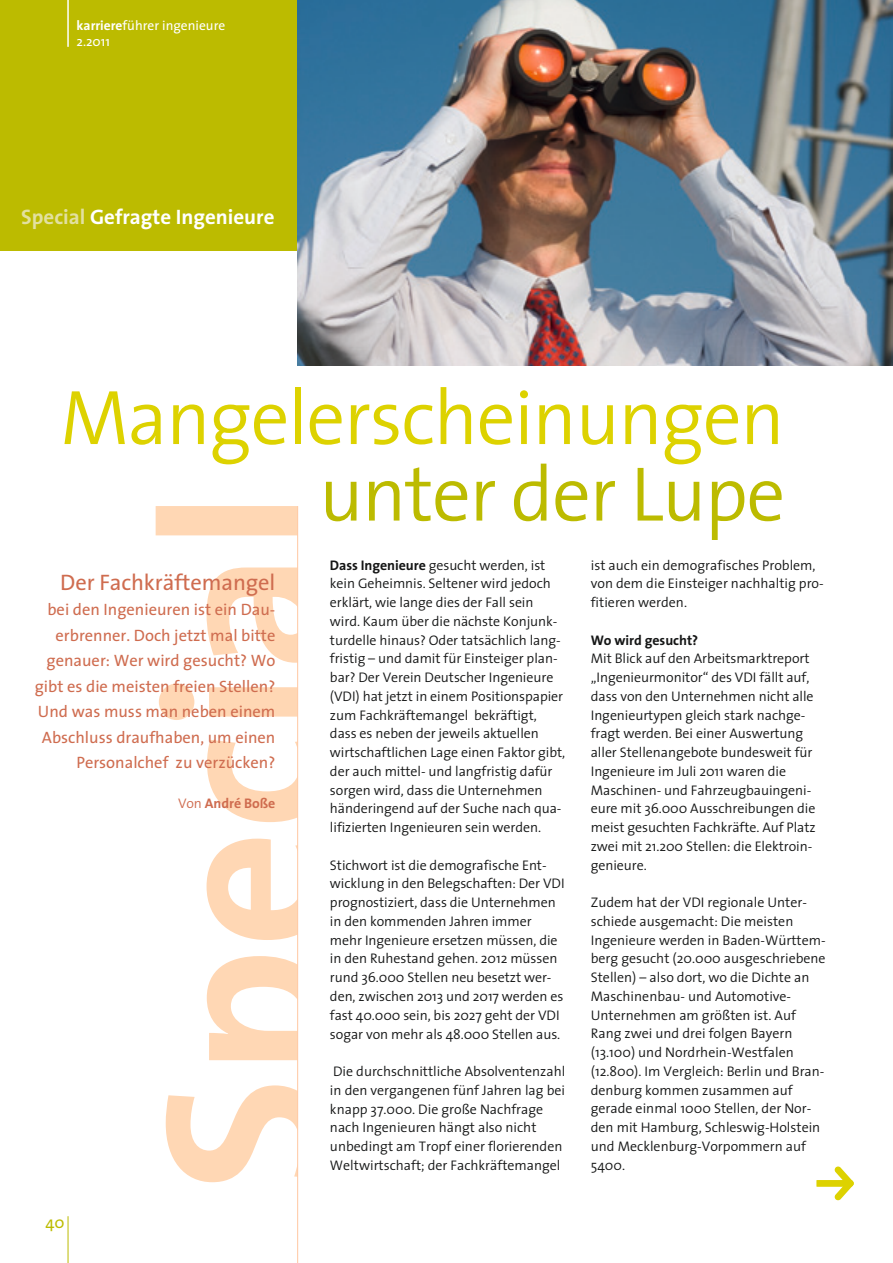
<style>
.page{position:relative;width:893px;height:1263px;background:#fff}
.page>*{position:absolute;margin:0;border:0;box-sizing:border-box;transform-origin:0 0}
.t1{font:300 78px "The Sans";letter-spacing:-.02em;color:#ddd200}
.t2{font:300 78px "The Sans";letter-spacing:-.02em;color:#bcbb00}
.t3{font:22.5px "The Sans";letter-spacing:-.005em;color:#cf6c4f}
.t4{font:700 21px "The Sans";color:#fff}
.t5{font:16.5px/25.5px "The Sans";color:#cf6c4f;text-align:right}
.t6{font:16.5px "The Sans";color:#bcbb00}
.t7{font:300 13.95px/18.8px "The Sans";letter-spacing:-.005em;color:#151616}
.t8{font:700 13.95px "The Sans";letter-spacing:-.005em;color:#151616}
.t9{font:700 13.95px "The Sans";letter-spacing:-.005em;color:#cf6c4f}
.t10{font:13.5px/16.2px "The Sans";color:#fff}
.s1{font-weight:700}
.s2{color:#e2e0a0}
.s3{font-weight:300}
</style>
<div class="page">
<div style="left:0;top:0;width:298px;height:251px;background:#bcbb00"></div>
<svg style="left:156px;top:506px;width:141px;height:676px"></svg>
<hr style="left:297px;top:506px;width:1px;height:757px;background:#ffc8a1">
<img style="left:297px;top:0;width:595px;height:366px">
<svg style="left:816px;top:1166px;width:38px;height:34px"></svg>
<hr style="left:68px;top:0;width:1px;height:47px;background:#fff">
<hr style="left:68px;top:1216px;width:1px;height:47px;background:#bcbb00">
<p class="t10" style="left:77px;top:17px;width:150px"><span class="s1">karriere</span>führer ingenieure<br>2.2011</p>
<h3 class="t4" style="left:21px;top:199px;width:255px"><span class="s2">Special</span> Gefragte Ingenieure</h3>
<h1 class="t1" style="left:60px;top:353px;width:726px">Mangelerscheinungen</h1>
<h1 class="t2" style="left:319px;top:430px;width:468px">unter der Lupe</h1>
<h2 class="t3" style="left:60px;top:563px;width:217px">Der Fachkräftemangel</h2>
<p class="t5" style="left:35px;top:596px;width:242px">bei den Ingenieuren ist ein Dau&shy;erbrenner. Doch jetzt mal bitte genauer: Wer wird gesucht? Wo gibt es die meisten freien Stellen?<br>Und was muss man neben einem<br>Abschluss draufhaben, um einen<br>Personalchef zu verzücken?</p>
<p class="t9" style="left:178px;top:792px;width:99px"><span class="s3">Von</span> André Boße</p>
<p class="t6" style="left:45px;top:1208px;width:21px">40</p>
<p class="t7" style="left:330px;top:555px;width:237px"><span class="s1">Dass Ingenieure</span> gesucht werden, ist kein Geheimnis. Seltener wird jedoch erklärt, wie lange dies der Fall sein wird. Kaum über die nächste Konjunk&shy;turdelle hinaus? Oder tatsächlich lang&shy;fristig – und damit für Einsteiger plan&shy;bar? Der Verein Deutscher Ingenieure (VDI) hat jetzt in einem Positionspapier zum Fachkräftemangel bekräftigt, dass es neben der jeweils aktuellen wirtschaftlichen Lage einen Faktor gibt, der auch mittel- und langfristig dafür sorgen wird, dass die Unternehmen händeringend auf der Suche nach qua&shy;lifizierten Ingenieuren sein werden.</p>
<p class="t7" style="left:330px;top:855px;width:236px">Stichwort ist die demografische Ent&shy;wicklung in den Belegschaften: Der VDI prognostiziert, dass die Unternehmen in den kommenden Jahren immer mehr Ingenieure ersetzen müssen, die in den Ruhestand gehen. 2012 müssen rund 36.000 Stellen neu besetzt wer&shy;den, zwischen 2013 und 2017 werden es fast 40.000 sein, bis 2027 geht der VDI sogar von mehr als 48.000 Stellen aus.</p>
<p class="t7" style="left:330px;top:1061px;width:237px">Die durchschnittliche Absolventenzahl in den vergangenen fünf Jahren lag bei knapp 37.000. Die große Nachfrage nach Ingenieuren hängt also nicht unbedingt am Tropf einer florierenden Weltwirtschaft; der Fachkräftemangel</p>
<p class="t7" style="left:591px;top:555px;width:234px">ist auch ein demografisches Problem, von dem die Einsteiger nachhaltig pro&shy;fitieren werden.</p>
<p class="t8" style="left:591px;top:628px;width:109px">Wo wird gesucht?</p>
<p class="t7" style="left:591px;top:649px;width:226px">Mit Blick auf den Arbeitsmarktreport „Ingenieurmonitor“ des VDI fällt auf, dass von den Unternehmen nicht alle Ingenieurtypen gleich stark nachge&shy;fragt werden. Bei einer Auswertung aller Stellenangebote bundesweit für Ingenieure im Juli 2011 waren die Maschinen- und Fahrzeugbauingeni&shy;eure mit 36.000 Ausschreibungen die meist gesuchten Fachkräfte. Auf Platz zwei mit 21.200 Stellen: die Elektroin&shy;genieure.</p>
<p class="t7" style="left:591px;top:893px;width:236px">Zudem hat der VDI regionale Unter&shy;schiede ausgemacht: Die meisten<br>Ingenieure werden in Baden-Württem&shy;berg gesucht (20.000 ausgeschriebene<br>Stellen) – also dort, wo die Dichte an<br>Maschinenbau- und Automotive-<br>Unternehmen am größten ist. Auf<br>Rang zwei und drei folgen Bayern (13.100) und Nordrhein-Westfalen (12.800). Im Vergleich: Berlin und Bran&shy;denburg kommen zusammen auf gerade einmal 1000 Stellen, der Nor&shy;den mit Hamburg, Schleswig-Holstein und Mecklenburg-Vorpommern auf<br>5400.</p>
</div>
